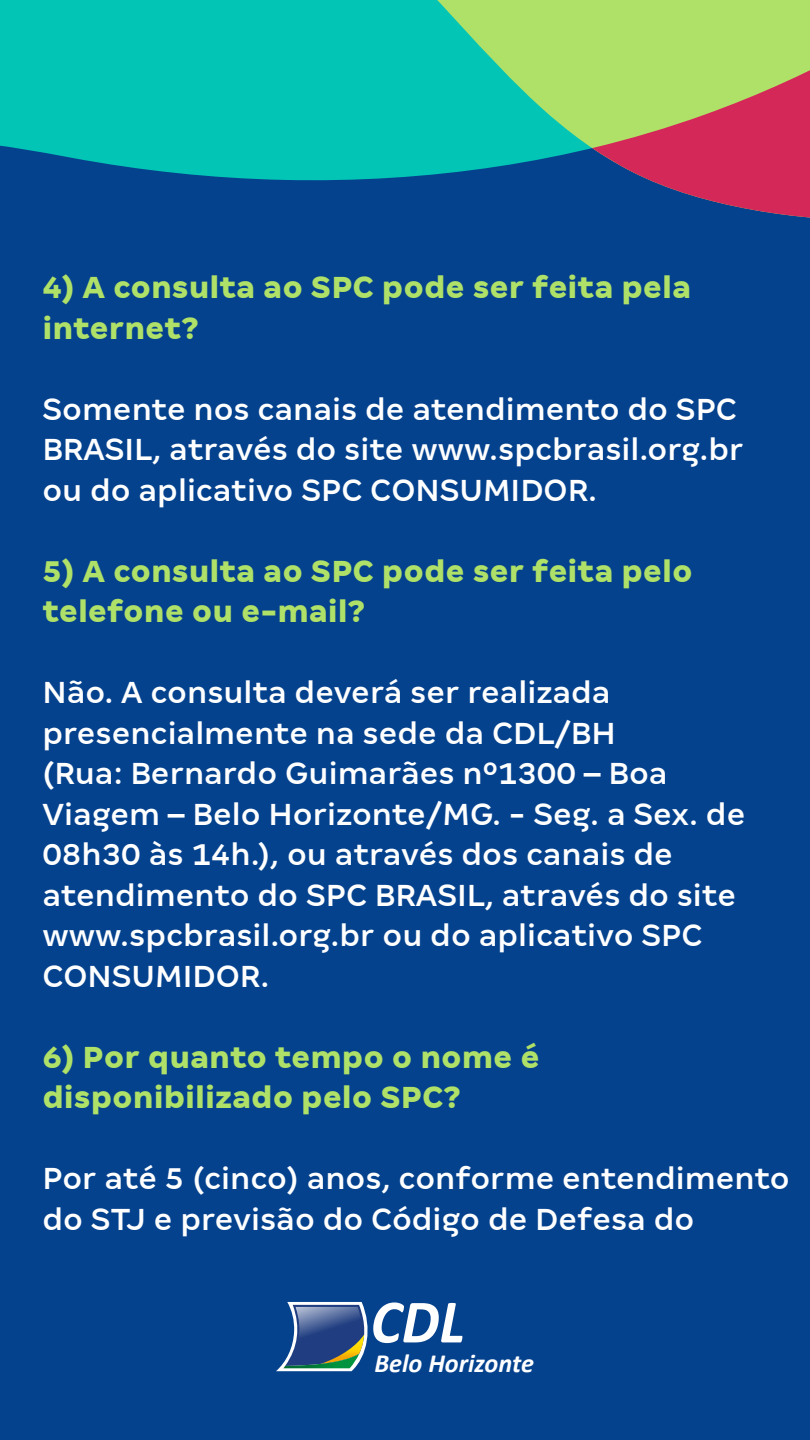
<style>
.page{position:relative;width:810px;height:1440px;background:#05428e}
.page>*{position:absolute;margin:0;border:0;box-sizing:border-box;transform-origin:0 0}
.t1{font:italic 700 62.25px "Calibri";color:#fff;scale:.96 1}
.t2{font:500 33.75px/40.5px "Margem";color:#fff}
.t3{font:800 33.75px/40.5px "Margem";color:#afe168}
.t4{font:italic 700 26.33px "Calibri";color:#fff}
</style>
<div class="page">
<svg style="left:275px;top:0;width:317px;height:225px;background:#20aa9e"></svg>
<svg style="left:592px;top:0;width:218px;height:225px;background:#a38968"></svg>
<svg style="left:276px;top:1302px;width:97px;height:69px;background:#496b92"></svg>
<p class="t3" style="left:42px;top:267px;width:651px">4) A consulta ao SPC pode ser feita pela internet?</p>
<p class="t2" style="left:42px;top:388px;width:703px">Somente nos canais de atendimento do SPC<br>BRASIL, através do site www.spcbrasil.org.br ou do aplicativo SPC CONSUMIDOR.</p>
<p class="t3" style="left:42px;top:550px;width:652px">5) A consulta ao SPC pode ser feita pelo telefone ou e-mail?</p>
<p class="t2" style="left:42px;top:672px;width:705px">Não. A consulta deverá ser realizada presencialmente na sede da CDL/BH<br>(Rua: Bernardo Guimarães nº1300 – Boa Viagem – Belo Horizonte/MG. - Seg. a Sex. de 08h30 às 14h.), ou através dos canais de atendimento do SPC BRASIL, através do site www.spcbrasil.org.br ou do aplicativo SPC CONSUMIDOR.</p>
<p class="t3" style="left:42px;top:1036px;width:499px">6) Por quanto tempo o nome é disponibilizado pelo SPC?</p>
<p class="t2" style="left:42px;top:1158px;width:749px">Por até 5 (cinco) anos, conforme entendimento do STJ e previsão do Código de Defesa do</p>
<h1 class="t1" style="left:370px;top:1278px;width:100px">CDL</h1>
<p class="t4" style="left:374px;top:1344px;width:161px">Belo Horizonte</p>
</div>
